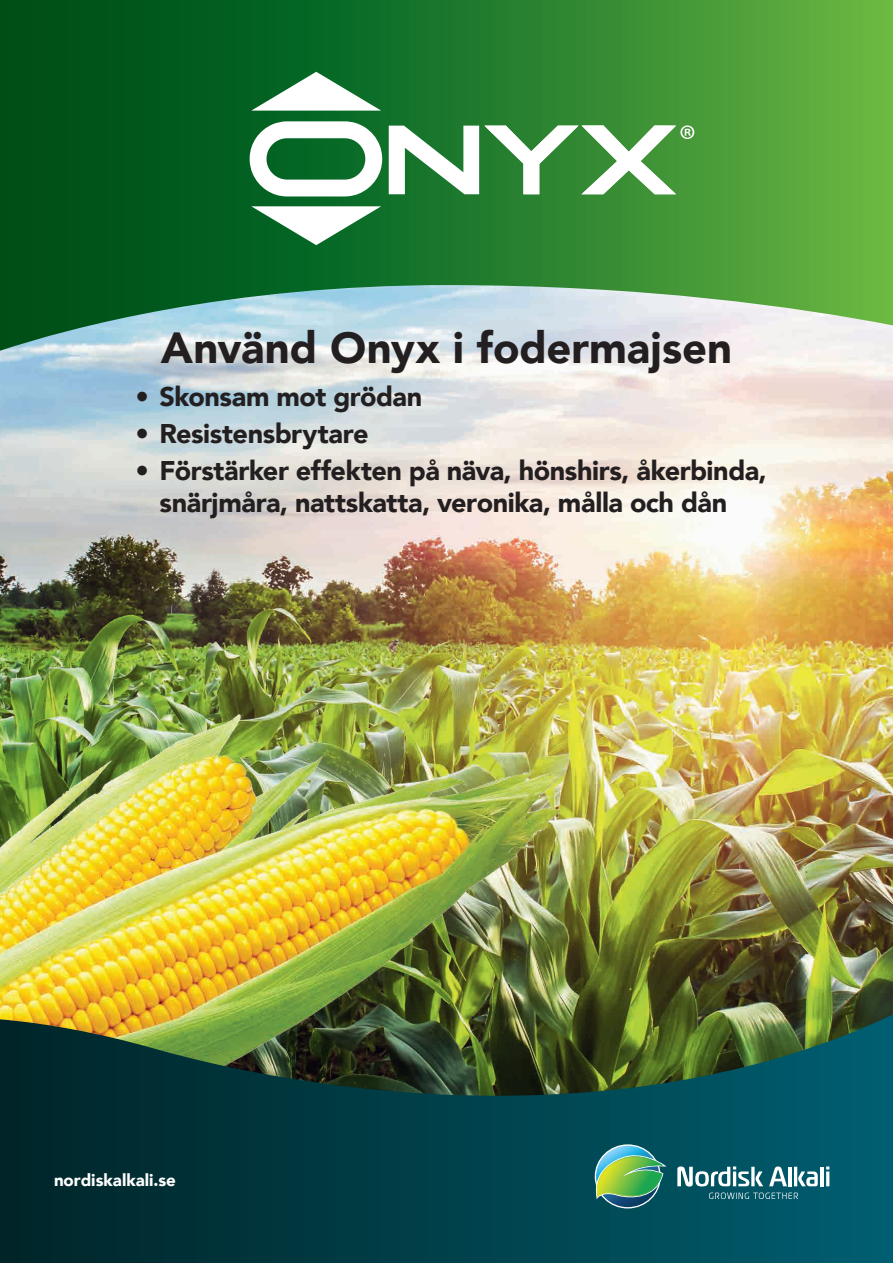
<style>
.page{position:relative;width:893px;height:1263px;background:#fff}
.page>*{position:absolute;margin:0;border:0;box-sizing:border-box;transform-origin:0 0}
.t1{font:900 43.5px "Avenir";color:#231f20}
.t2{font:900 27px/32.4px "Avenir";letter-spacing:-.015em;color:#231f20;text-align:center}
.BodyText_Green{font:900 16.95px "Avenir";color:#fff}
</style>
<div class="page">
<img style="left:0;top:351px;width:893px;height:663px">
<img style="left:0;top:689px;width:587px;height:325px">
<svg style="left:0;top:1014px;width:893px;height:249px;background:#114642"></svg>
<svg style="left:677px;top:1166px;width:86px;height:20px"></svg>
<svg style="left:769px;top:1166px;width:18px;height:20px"></svg>
<hr style="left:788px;top:1167px;width:3px;height:19px;background:#fff">
<svg style="left:794px;top:1167px;width:24px;height:19px"></svg>
<hr style="left:820px;top:1167px;width:4px;height:19px;background:#fff">
<hr style="left:826px;top:1171px;width:3px;height:15px;background:#fff">
<svg style="left:709px;top:1192px;width:89px;height:7px"></svg>
<img style="left:595px;top:1146px;width:70px;height:61px">
<svg style="left:0;top:0;width:893px;height:351px;background:#418c4a"></svg>
<svg style="left:251px;top:72px;width:130px;height:39px"></svg>
<svg style="left:251px;top:206px;width:130px;height:39px"></svg>
<svg style="left:250px;top:121px;width:132px;height:75px"></svg>
<svg style="left:389px;top:125px;width:305px;height:69px"></svg>
<p class="t1" style="left:161px;top:311px;width:572px">Använd Onyx i fodermajsen</p>
<p class="t2" style="left:136px;top:380px;width:288px">• Skonsam mot grödan</p>
<p class="t2" style="left:136px;top:417px;width:234px">• Resistensbrytare</p>
<p class="t2" style="left:136px;top:453px;width:633px">• Förstärker effekten på näva, hönshirs, åkerbinda, snärjmåra, nattskatta, veronika, målla och dån</p>
<p class="BodyText_Green" style="left:54px;top:1166px;width:123px">nordiskalkali.se</p>
</div>
